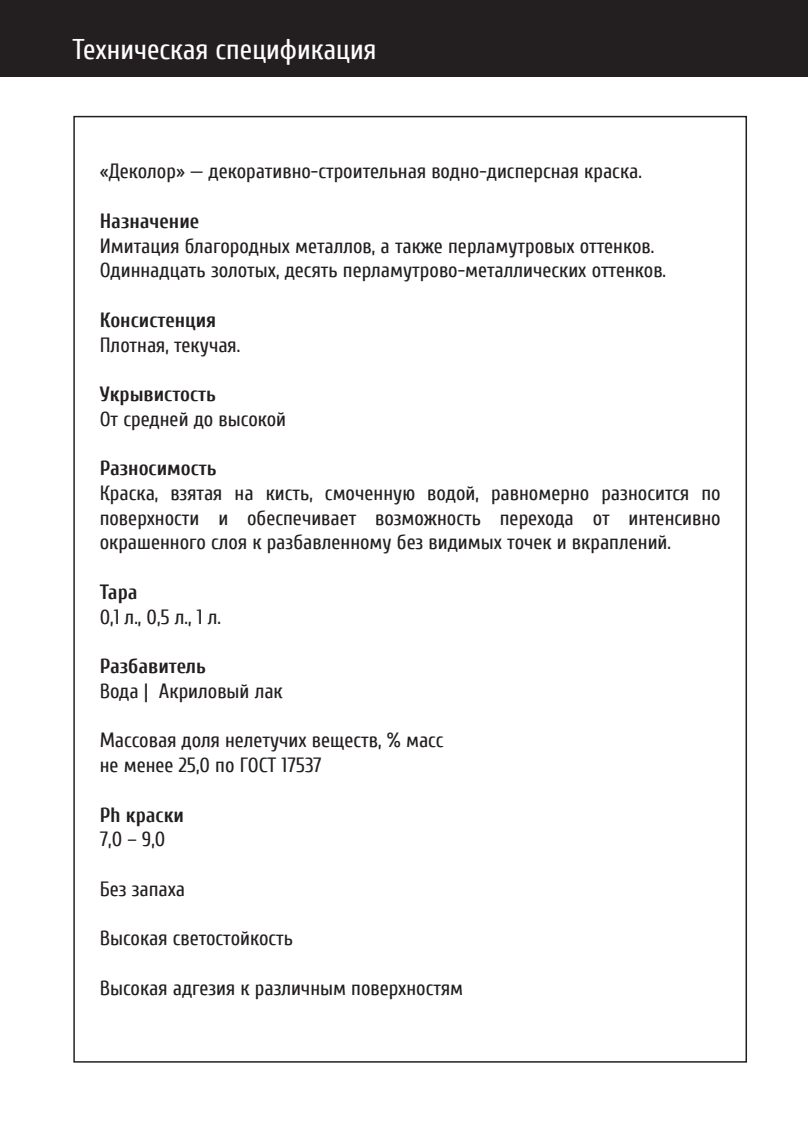
<style>
.page{position:relative;width:808px;height:1125px;background:#fff}
.page>*{position:absolute;margin:0;border:0;box-sizing:border-box;transform-origin:0 0}
.t1{font:28.5px "Cuprum";color:#fff}
.t2{font:20.55px/24.8px "Cuprum";color:#231f20}
.t3{font:700 20.55px "Cuprum";color:#231f20}
</style>
<div class="page">
<div style="left:0;top:0;width:808px;height:77px;background:#231f20"></div>
<h1 class="t1" style="left:72px;top:34px;width:306px">Техническая спецификация</h1>
<p class="t2" style="left:100px;top:159px;width:544px">«Деколор» — декоративно-строительная водно-дисперсная краска.</p>
<p class="t3" style="left:100px;top:209px;width:101px">Назначение</p>
<p class="t2" style="left:100px;top:233px;width:568px">Имитация благородных металлов, а также перламутровых оттенков.<br>Одиннадцать золотых, десять перламутрово-металлических оттенков.</p>
<p class="t3" style="left:100px;top:308px;width:118px">Консистенция</p>
<p class="t2" style="left:100px;top:332px;width:142px">Плотная, текучая.</p>
<p class="t3" style="left:100px;top:383px;width:118px">Укрывистость</p>
<p class="t2" style="left:100px;top:406px;width:188px">От средней до высокой</p>
<p class="t3" style="left:100px;top:457px;width:118px">Разносимость</p>
<p class="t2" style="left:100px;top:481px;width:622px;text-align:justify">Краска, взятая на кисть, смоченную водой, равномерно разносится по поверхности и обеспечивает возможность перехода от интенсивно окрашенного слоя к разбавленному без видимых точек и вкраплений.</p>
<p class="t3" style="left:100px;top:580px;width:39px">Тара</p>
<p class="t2" style="left:100px;top:604px;width:123px">0,1 л., 0,5 л., 1 л.</p>
<p class="t3" style="left:100px;top:655px;width:108px">Разбавитель</p>
<p class="t2" style="left:100px;top:678px;width:185px">Вода | Акриловый лак</p>
<p class="t2" style="left:100px;top:728px;width:345px">Массовая доля нелетучих веществ, % масс не менее 25,0 по ГОСТ 17537</p>
<p class="t3" style="left:100px;top:803px;width:86px">Ph краски</p>
<p class="t2" style="left:100px;top:827px;width:67px">7,0 – 9,0</p>
<p class="t2" style="left:100px;top:876px;width:87px">Без запаха</p>
<p class="t2" style="left:100px;top:926px;width:195px">Высокая светостойкость</p>
<p class="t2" style="left:100px;top:975px;width:365px">Высокая адгезия к различным поверхностям</p>
</div>
